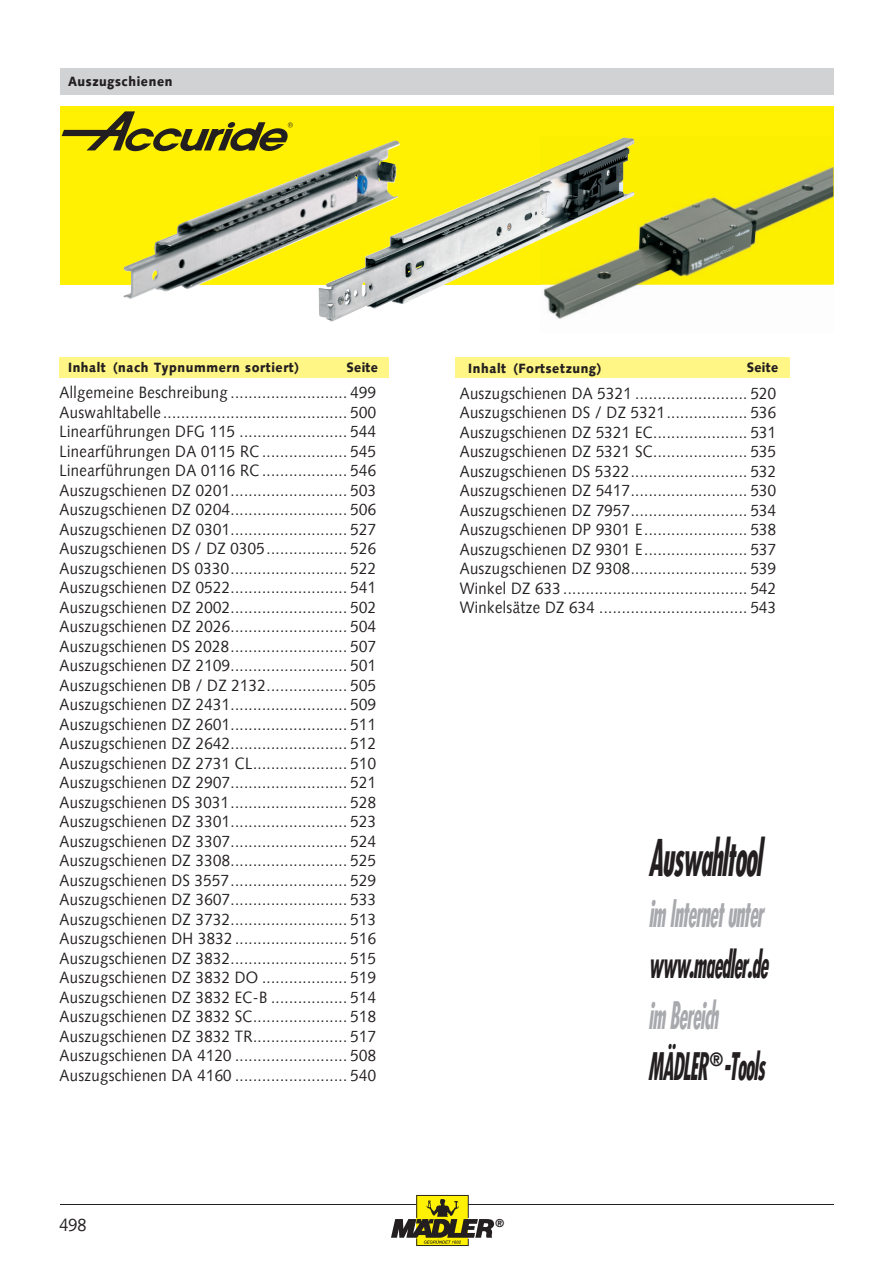
<style>
.page{position:relative;width:893px;height:1263px;background:#fff}
.page>*{position:absolute;margin:0;border:0;box-sizing:border-box;transform-origin:0 0}
.t1{font:700 condensed 49.05px "Futura";color:#231f20;scale:.55 1}
.t2{font:700 condensed 36.75px/51px "Futura";color:#231f20;scale:.55 1}
.t3{font:700 condensed 36.75px "Futura";color:#a8a9ad;scale:.55 1}
.t4{font:18px "Syntax Com";color:#231f20;scale:.9 1}
.t5{font:16.5px/19.5px "Syntax Com";letter-spacing:.025em;color:#231f20;text-align:justify;scale:.9 1}
.t6{font:900 13.5px "Syntax Com";letter-spacing:.05em;color:#231f20;scale:.9 1}
.t7{font:700 11.55px "Syntax Com";color:#231f20}
.s1{color:#a8a9ad}
</style>
<div class="page">
<div style="left:60px;top:106px;width:773px;height:179px;background:#fff101"></div>
<img style="left:319px;top:192px;width:207px;height:130px">
<img style="left:123px;top:141px;width:277px;height:159px">
<img style="left:540px;top:137px;width:293px;height:182px">
<img style="left:540px;top:138px;width:95px;height:102px">
<hr style="left:60px;top:1204px;width:773px;height:1px;background:#231f20">
<svg style="left:391px;top:1195px;width:103px;height:51px"></svg>
<div style="left:60px;top:68px;width:773px;height:26px;background:#d1d2d4"></div>
<div style="left:60px;top:357px;width:329px;height:21px;background:#fff685"></div>
<svg style="left:62px;top:111px;width:231px;height:40px"></svg>
<div style="left:455px;top:358px;width:334px;height:20px;background:#fff685"></div>
<p class="t6" style="left:68px;top:73px;width:118px">Auszugschienen</p>
<p class="t6" style="left:68px;top:359px;width:258px">Inhalt (nach Typnummern sortiert)</p>
<p class="t6" style="left:346px;top:359px;width:37px">Seite</p>
<p class="t6" style="left:468px;top:360px;width:149px">Inhalt (Fortsetzung)</p>
<p class="t6" style="left:747px;top:359px;width:37px">Seite</p>
<p class="t5" style="left:60px;top:383px;width:353px">Allgemeine Beschreibung .......................... 499<br>Auswahltabelle ......................................... 500<br>Linearführungen DFG 115 ........................ 544<br>Linearführungen DA 0115 RC ................... 545<br>Linearführungen DA 0116 RC ................... 546<br>Auszugschienen DZ 0201 .......................... 503<br>Auszugschienen DZ 0204 .......................... 506<br>Auszugschienen DZ 0301 .......................... 527<br>Auszugschienen DS / DZ 0305 .................. 526<br>Auszugschienen DS 0330 .......................... 522<br>Auszugschienen DZ 0522 .......................... 541<br>Auszugschienen DZ 2002 .......................... 502<br>Auszugschienen DZ 2026 .......................... 504<br>Auszugschienen DS 2028 .......................... 507<br>Auszugschienen DZ 2109 .......................... 501<br>Auszugschienen DB / DZ 2132 .................. 505<br>Auszugschienen DZ 2431 .......................... 509<br>Auszugschienen DZ 2601 .......................... 511<br>Auszugschienen DZ 2642 .......................... 512<br>Auszugschienen DZ 2731 CL ..................... 510<br>Auszugschienen DZ 2907 .......................... 521<br>Auszugschienen DS 3031 .......................... 528<br>Auszugschienen DZ 3301 .......................... 523<br>Auszugschienen DZ 3307 .......................... 524<br>Auszugschienen DZ 3308 .......................... 525<br>Auszugschienen DS 3557 .......................... 529<br>Auszugschienen DZ 3607 .......................... 533<br>Auszugschienen DZ 3732 .......................... 513<br>Auszugschienen DH 3832 ......................... 516<br>Auszugschienen DZ 3832 .......................... 515<br>Auszugschienen DZ 3832 DO ................... 519<br>Auszugschienen DZ 3832 EC-B ................. 514<br>Auszugschienen DZ 3832 SC ..................... 518<br>Auszugschienen DZ 3832 TR ..................... 517<br>Auszugschienen DA 4120 ......................... 508<br>Auszugschienen DA 4160 ......................... 540</p>
<p class="t5" style="left:460px;top:383px;width:353px">Auszugschienen DA 5321 ......................... 520<br>Auszugschienen DS / DZ 5321 .................. 536<br>Auszugschienen DZ 5321 EC ..................... 531<br>Auszugschienen DZ 5321 SC ..................... 535<br>Auszugschienen DS 5322 .......................... 532<br>Auszugschienen DZ 5417 .......................... 530<br>Auszugschienen DZ 7957 .......................... 534<br>Auszugschienen DP 9301 E ....................... 538<br>Auszugschienen DZ 9301 E ....................... 537<br>Auszugschienen DZ 9308 .......................... 539<br>Winkel DZ 633 ......................................... 542<br>Winkelsätze DZ 634 ................................. 543</p>
<h1 class="t1" style="left:649px;top:826px;width:221px">Auswahltool</h1>
<h2 class="t3" style="left:649px;top:890px;width:220px">im Internetunter</h2>
<h2 class="t2" style="left:649px;top:939px;width:229px">www.maedler.de</h2>
<h2 class="t2" style="left:649px;top:990px;width:223px"><span class="s1">im Bereich<br></span>MÄDLER<sup>®</sup> -Tools</h2>
<p class="t4" style="left:60px;top:1214px;width:32px">498</p>
<p class="t7" style="left:495px;top:1216px;width:11px">®</p>
</div>
